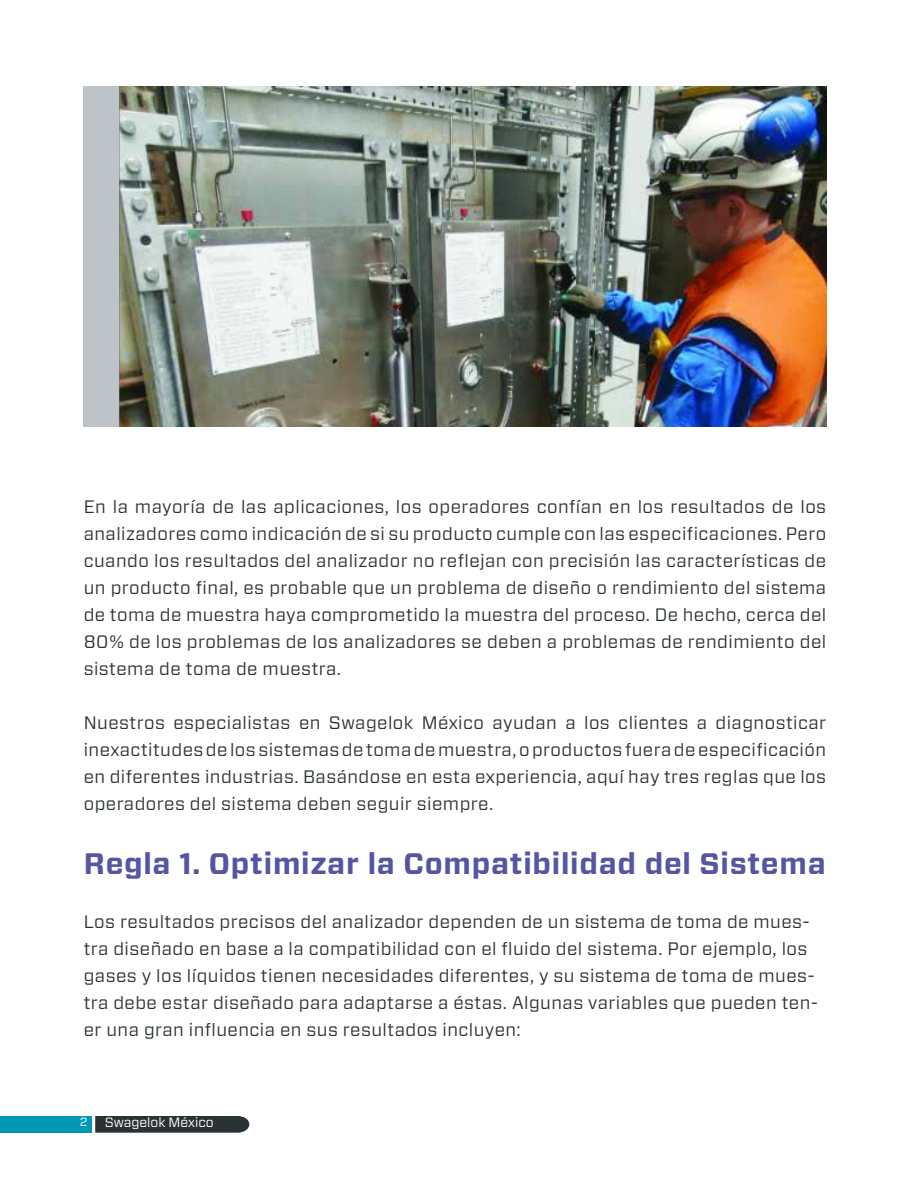
<style>
.page{position:relative;width:918px;height:1188px;background:#fff}
.page>*{position:absolute;margin:0;border:0;box-sizing:border-box;transform-origin:0 0}
.t1{font:700 29.7px "Forza";letter-spacing:.025em;color:#5456a2}
.t2{font:18px/27px "Forza";letter-spacing:.025em;color:#2b3235;text-align:justify}
.t3{font:13.5px "Forza";color:#fff}
.t4{font:12px "Forza";color:#fff}
</style>
<div class="page">
<img style="left:84px;top:86px;width:742px;height:340px">
<div style="left:0;top:1116px;width:92px;height:17px;background:#0098b5"></div>
<svg style="left:95px;top:1116px;width:154px;height:17px;background:#32393b"></svg>
<p class="t2" style="left:84px;top:493px;width:744px">En la mayoría de las aplicaciones, los operadores confían en los resultados de los analizadores como indicación de si su producto cumple con las especificaciones. Pero cuando los resultados del analizador no reflejan con precisión las características de un producto final, es probable que un problema de diseño o rendimiento del sistema de toma de muestra haya comprometido la muestra del proceso. De hecho, cerca del 80% de los problemas de los analizadores se deben a problemas de rendimiento del sistema de toma de muestra.</p>
<p class="t2" style="left:84px;top:709px;width:744px">Nuestros especialistas en Swagelok México ayudan a los clientes a diagnosticar inexactitudes de los sistemas de toma de muestra, o productos fuera de especificación en diferentes industrias. Basándose en esta experiencia, aquí hay tres reglas que los operadores del sistema deben seguir siempre.</p>
<h1 class="t1" style="left:84px;top:844px;width:744px">Regla 1. Optimizar la Compatibilidad del Sistema</h1>
<p class="t2" style="left:84px;top:908px;width:736px;text-align:left">Los resultados precisos del analizador dependen de un sistema de toma de mues&shy;tra diseñado en base a la compatibilidad con el fluido del sistema. Por ejemplo, los gases y los líquidos tienen necesidades diferentes, y su sistema de toma de mues&shy;tra debe estar diseñado para adaptarse a éstas. Algunas variables que pueden ten&shy;er una gran influencia en sus resultados incluyen:</p>
<p class="t4" style="left:80px;top:1113px;width:9px">2</p>
<p class="t3" style="left:105px;top:1113px;width:110px">Swagelok México</p>
</div>
